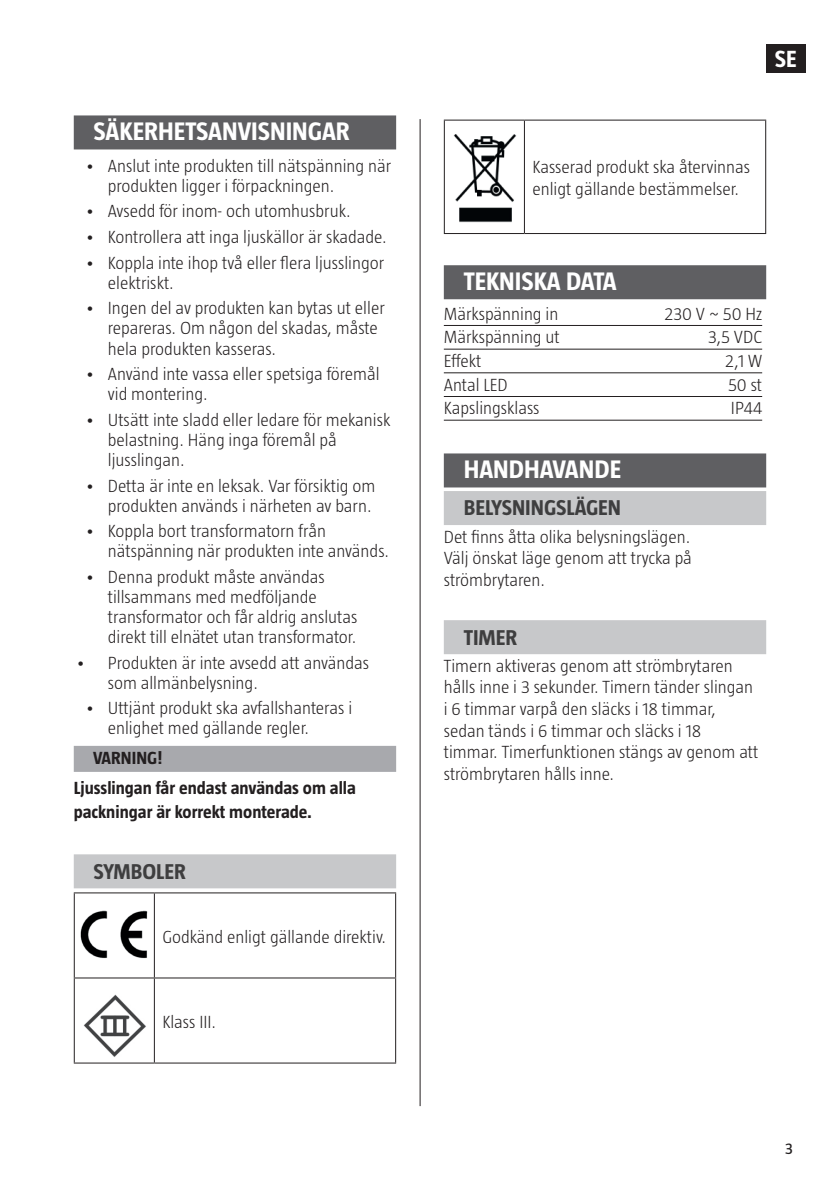
<style>
.page{position:relative;width:840px;height:1191px;background:#fff}
.page>*{position:absolute;margin:0;border:0;box-sizing:border-box;transform-origin:0 0}
.t1{font:700 26px "Taz";color:#fff}
.t2{font:700 24px "Taz";color:#fff}
.t3{font:700 22px "Taz";color:#3e3e3f}
.t4{font:300 18px/20px "Taz";color:#231f20}
.t5{font:700 18px/29.6px "Taz";color:#231f20}
.t6{font:16px "Taz";color:#231f20}
</style>
<div class="page">
<div style="left:765px;top:44px;width:39px;height:28px;background:#231f20"></div>
<hr style="left:419px;top:119px;width:1px;height:987px;background:#231f20">
<div style="left:443px;top:265px;width:322px;height:34px;background:#5f5f62"></div>
<hr style="left:443px;top:325px;width:318px;height:1px;background:#231f20">
<hr style="left:443px;top:349px;width:318px;height:1px;background:#231f20">
<hr style="left:443px;top:372px;width:318px;height:1px;background:#231f20">
<hr style="left:443px;top:396px;width:318px;height:1px;background:#231f20">
<hr style="left:443px;top:420px;width:318px;height:1px;background:#231f20">
<div style="left:443px;top:453px;width:322px;height:34px;background:#5f5f62"></div>
<div style="left:443px;top:491px;width:322px;height:34px;background:#c7c8ca"></div>
<div style="left:443px;top:620px;width:322px;height:34px;background:#c7c8ca"></div>
<hr style="left:443px;top:120px;width:81px;height:1px;background:#231f20">
<hr style="left:443px;top:121px;width:1px;height:112px;background:#231f20">
<hr style="left:524px;top:120px;width:241px;height:1px;background:#231f20">
<hr style="left:523px;top:121px;width:1px;height:112px;background:#231f20">
<hr style="left:764px;top:121px;width:1px;height:112px;background:#231f20">
<hr style="left:443px;top:233px;width:81px;height:1px;background:#231f20">
<hr style="left:524px;top:233px;width:241px;height:1px;background:#231f20">
<img style="left:453px;top:134px;width:64px;height:89px">
<div style="left:74px;top:115px;width:322px;height:34px;background:#5f5f62"></div>
<div style="left:74px;top:746px;width:322px;height:26px;background:#a8a9ad"></div>
<div style="left:74px;top:854px;width:322px;height:34px;background:#c7c8ca"></div>
<hr style="left:74px;top:892px;width:80px;height:1px;background:#231f20">
<hr style="left:74px;top:893px;width:1px;height:84px;background:#231f20">
<hr style="left:154px;top:892px;width:242px;height:1px;background:#231f20">
<hr style="left:154px;top:893px;width:1px;height:84px;background:#231f20">
<hr style="left:395px;top:893px;width:1px;height:84px;background:#231f20">
<hr style="left:74px;top:977px;width:80px;height:1px;background:#231f20">
<hr style="left:74px;top:978px;width:1px;height:84px;background:#231f20">
<hr style="left:154px;top:977px;width:242px;height:1px;background:#231f20">
<hr style="left:154px;top:978px;width:1px;height:84px;background:#231f20">
<hr style="left:395px;top:978px;width:1px;height:84px;background:#231f20">
<hr style="left:74px;top:1062px;width:80px;height:1px;background:#231f20">
<hr style="left:154px;top:1062px;width:242px;height:1px;background:#231f20">
<img style="left:80px;top:910px;width:68px;height:49px">
<img style="left:83px;top:994px;width:63px;height:63px">
<h1 class="t1" style="left:94px;top:117px;width:258px">SÄKERHETSANVISNINGAR</h1>
<p class="t4" style="left:108px;top:155px;width:284px;text-indent:-23px">• Anslut inte produkten till nätspänning när produkten ligger i förpackningen.</p>
<p class="t4" style="left:85px;top:201px;width:267px">• Avsedd för inom- och utomhusbruk.</p>
<p class="t4" style="left:85px;top:227px;width:303px">• Kontrollera att inga ljuskällor är skadade.</p>
<p class="t4" style="left:108px;top:252px;width:278px;text-indent:-23px">• Koppla inte ihop två eller flera ljusslingor elektriskt.</p>
<p class="t4" style="left:108px;top:298px;width:278px;text-indent:-23px">• Ingen del av produkten kan bytas ut eller repareras. Om någon del skadas, måste hela produkten kasseras.</p>
<p class="t4" style="left:108px;top:364px;width:273px;text-indent:-23px">• Använd inte vassa eller spetsiga föremål vid montering.</p>
<p class="t4" style="left:108px;top:409px;width:284px;text-indent:-23px">• Utsätt inte sladd eller ledare för mekanisk belastning. Häng inga föremål på ljusslingan.</p>
<p class="t4" style="left:85px;top:475px;width:291px;text-align:right">• Detta är inte en leksak. Var försiktig om produkten används i närheten av barn.</p>
<p class="t4" style="left:108px;top:521px;width:282px;text-indent:-23px">• Koppla bort transformatorn från nätspänning när produkten inte används.</p>
<p class="t4" style="left:108px;top:566px;width:251px;text-indent:-23px">• Denna produkt måste användas tillsammans med medföljande transformator och får aldrig anslutas direkt till elnätet utan transformator.</p>
<p class="t4" style="left:108px;top:652px;width:263px;text-indent:-32px">• Produkten är inte avsedd att användas som allmänbelysning.</p>
<p class="t4" style="left:108px;top:698px;width:246px;text-indent:-23px">• Uttjänt produkt ska avfallshanteras i enlighet med gällande regler.</p>
<p class="t5" style="left:74px;top:743px;width:283px;text-indent:19px">VARNING!<br>Ljusslingan får endast användas om alla</p>
<p class="t5" style="left:74px;top:796px;width:240px">packningar är korrekt monterade.</p>
<p class="t3" style="left:94px;top:859px;width:94px">SYMBOLER</p>
<p class="t4" style="left:162px;top:926px;width:225px">Godkänd enligt gällande direktiv.</p>
<p class="t4" style="left:162px;top:1011px;width:55px">Klass III.</p>
<h2 class="t2" style="left:774px;top:45px;width:23px">SE</h2>
<p class="t4" style="left:532px;top:156px;width:219px;line-height:21.6px">Kasserad produkt ska återvinnas enligt gällande bestämmelser.</p>
<h1 class="t1" style="left:463px;top:267px;width:154px">TEKNISKA DATA</h1>
<p class="t4" style="left:443px;top:303px;width:116px">Märkspänning in</p>
<p class="t4" style="left:664px;top:303px;width:99px">230 V ~ 50 Hz</p>
<p class="t4" style="left:443px;top:327px;width:117px">Märkspänning ut</p>
<p class="t4" style="left:707px;top:327px;width:56px">3,5 VDC</p>
<p class="t4" style="left:443px;top:350px;width:39px">Effekt</p>
<p class="t4" style="left:724px;top:350px;width:38px">2,1 W</p>
<p class="t4" style="left:443px;top:374px;width:65px">Antal LED</p>
<p class="t4" style="left:727px;top:374px;width:36px">50 st</p>
<p class="t4" style="left:443px;top:398px;width:97px">Kapslingsklass</p>
<p class="t4" style="left:730px;top:398px;width:33px">IP44</p>
<h1 class="t1" style="left:463px;top:455px;width:159px">HANDHAVANDE</h1>
<p class="t3" style="left:463px;top:495px;width:159px">BELYSNINGSLÄGEN</p>
<p class="t4" style="left:443px;top:525px;width:249px;line-height:21.6px;text-align:justify">Det finns åtta olika belysningslägen.<br>Välj önskat läge genom att trycka på strömbrytaren.</p>
<p class="t3" style="left:463px;top:625px;width:55px">TIMER</p>
<p class="t4" style="left:443px;top:654px;width:316px;line-height:21.6px">Timern aktiveras genom att strömbrytaren hålls inne i 3 sekunder. Timern tänder slingan i 6 timmar varpå den släcks i 18 timmar, sedan tänds i 6 timmar och släcks i 18 timmar. Timerfunktionen stängs av genom att strömbrytaren hålls inne.</p>
<p class="t6" style="left:784px;top:1139px;width:9px">3</p>
</div>
